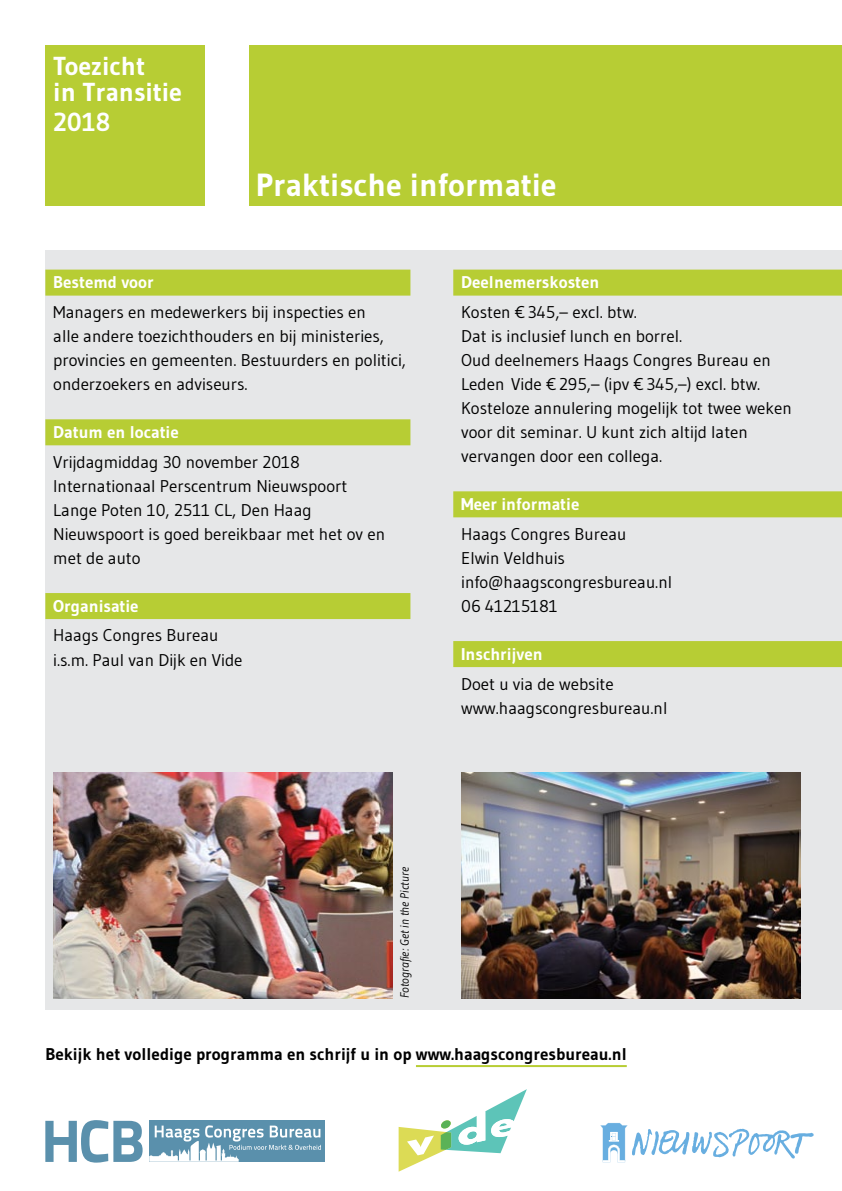
<style>
.page{position:relative;width:842px;height:1191px;background:#fff}
.page>*{position:absolute;margin:0;border:0;box-sizing:border-box;transform-origin:0 0}
.t1{font:700 32px "Gudea";color:#fff}
.t2{font:700 26px/26px "Gudea";color:#fff}
.t3{font:17px/24px "Gudea";color:#000}
.t4{font:700 17px "Gudea";color:#fff}
.t5{font:700 17px "Gudea";color:#000}
.t6{font:italic 12px "Gudea";color:#000}
</style>
<div class="page">
<div style="left:149px;top:1120px;width:176px;height:41px;background:#5a90ac"></div>
<svg style="left:45px;top:1120px;width:98px;height:42px"></svg>
<svg style="left:149px;top:1125px;width:172px;height:36px"></svg>
<svg style="left:600px;top:1123px;width:214px;height:39px"></svg>
<div style="left:45px;top:249px;width:797px;height:760px;background:#e6e7e8"></div>
<div style="left:249px;top:45px;width:593px;height:161px;background:#b7cd34"></div>
<hr style="left:416px;top:1065px;width:211px;height:2px;background:#b7cd34">
<div style="left:45px;top:45px;width:160px;height:161px;background:#b7cd34"></div>
<div style="left:45px;top:269px;width:365px;height:26px;background:#b7cd34"></div>
<div style="left:45px;top:419px;width:365px;height:26px;background:#b7cd34"></div>
<div style="left:45px;top:593px;width:365px;height:26px;background:#b7cd34"></div>
<div style="left:453px;top:269px;width:389px;height:26px;background:#b7cd34"></div>
<div style="left:453px;top:491px;width:389px;height:26px;background:#b7cd34"></div>
<div style="left:453px;top:641px;width:389px;height:26px;background:#b7cd34"></div>
<svg style="left:399px;top:1089px;width:128px;height:82px"></svg>
<img style="left:53px;top:772px;width:339px;height:226px">
<img style="left:461px;top:772px;width:339px;height:226px">
<h2 class="t2" style="left:53px;top:53px;width:130px">Toezicht<br>in Transitie</h2>
<h2 class="t2" style="left:53px;top:109px;width:59px">2018</h2>
<h1 class="t1" style="left:256px;top:164px;width:302px">Praktische informatie</h1>
<p class="t4" style="left:53px;top:272px;width:102px">Bestemd voor</p>
<p class="t3" style="left:53px;top:300px;width:354px">Managers en medewerkers bij inspecties en<br>alle andere toezichthouders en bij ministeries, provincies en gemeenten. Bestuurders en politici, onderzoekers en adviseurs.</p>
<p class="t4" style="left:53px;top:421px;width:127px">Datum en locatie</p>
<p class="t3" style="left:53px;top:449px;width:333px">Vrijdagmiddag 30 november 2018<br>Internationaal Perscentrum Nieuwspoort<br>Lange Poten 10, 2511 CL, Den Haag<br>Nieuwspoort is goed bereikbaar met het ov en met de auto</p>
<p class="t4" style="left:53px;top:595px;width:87px">Organisatie</p>
<p class="t3" style="left:53px;top:623px;width:191px">Haags Congres Bureau i.s.m. Paul van Dijk en Vide</p>
<p class="t4" style="left:461px;top:272px;width:140px">Deelnemerskosten</p>
<p class="t3" style="left:461px;top:300px;width:332px">Kosten €345,– excl. btw.<br>Dat is inclusief lunch en borrel.<br>Oud deelnemers Haags Congres Bureau en Leden Vide €295,– (ipv €345,–) excl. btw.<br>Kosteloze annulering mogelijk tot twee weken voor dit seminar. U kunt zich altijd laten vervangen door een collega.</p>
<p class="t4" style="left:461px;top:493px;width:120px">Meer informatie</p>
<p class="t3" style="left:461px;top:521px;width:212px">Haags Congres Bureau<br>Elwin Veldhuis info@haagscongresbureau.nl<br>06 41215181</p>
<p class="t4" style="left:461px;top:643px;width:83px">Inschrijven</p>
<p class="t3" style="left:461px;top:671px;width:208px">Doet u via de website www.haagscongresbureau.nl</p>
<p class="t6" style="left:397px;top:998px;width:133px;rotate:-90deg">Fotografie: Get in the Picture</p>
<p class="t5" style="left:45px;top:1043px;width:583px">Bekijk het volledige programma en schrijf u in op www.haagscongresbureau.nl</p>
</div>
